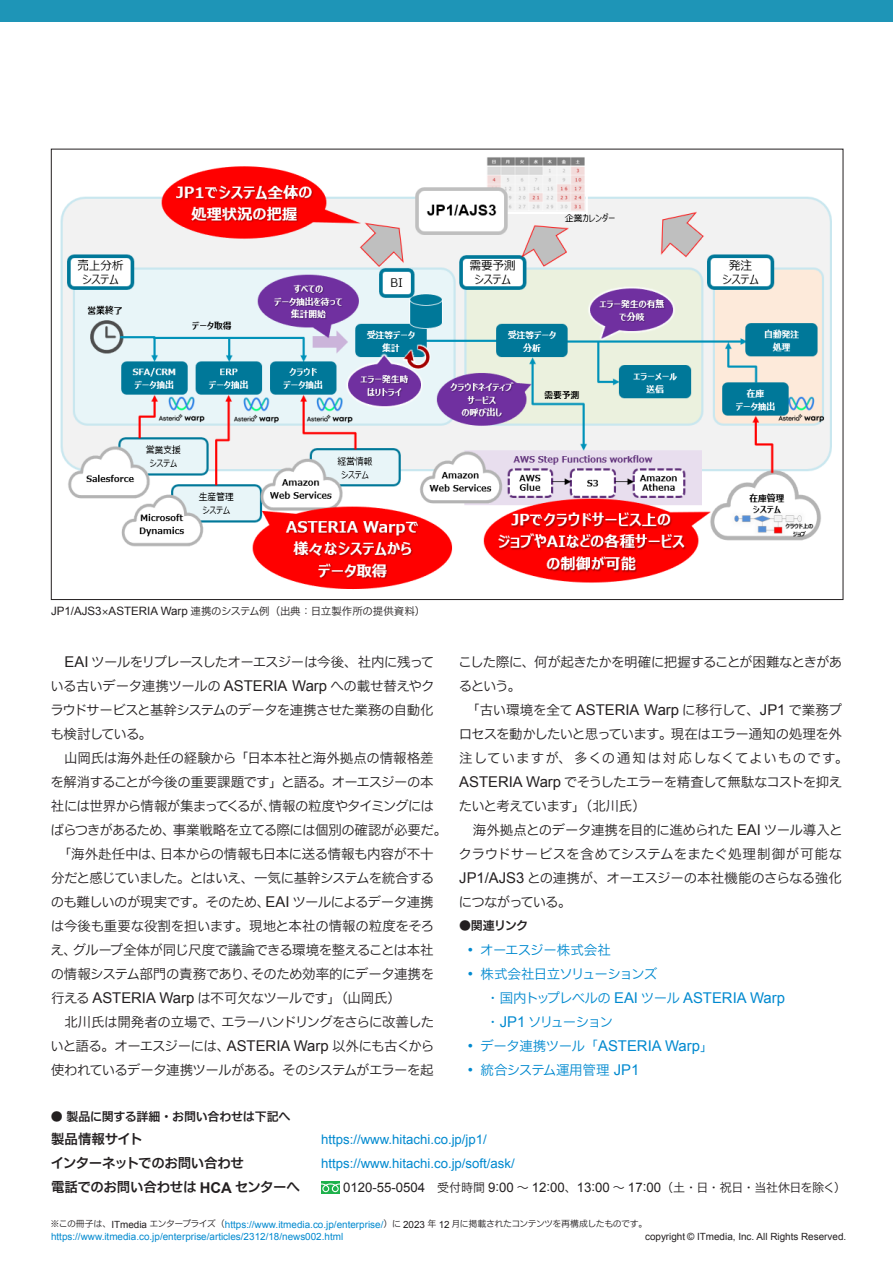
<style>
.page{position:relative;width:893px;height:1263px;background:#fff}
.page>*{position:absolute;margin:0;border:0;box-sizing:border-box;transform-origin:0 0}
.本文{font:14.85px "Arial";color:#231f20}
.本文-2{font:14.85px "Arial";color:#0089cf}
.本文-3{font:13.5px/24px "Hira Kak ADK Std W3";letter-spacing:-.07em;color:#231f20;text-align:justify}
.本文-4{font:13.5px/24px "Hira Kak ADK Std W3";letter-spacing:-.095em;color:#231f20}
.本文-5{font:13.5px/24px "Hira Kak ADK Std W3";letter-spacing:-.09em;color:#231f20}
.社名{font:13.5px "Hira Kak ADK Std W6";letter-spacing:-.04em;color:#231f20}
.本文-6{font:13.5px "Hira Kak ADK Std W3";letter-spacing:-.11em;color:#0089cf}
.t1{font:13.5px "Hira Kaku Pro N W3";letter-spacing:-.005em;color:#0089cf}
.本文-7{font:13.5px "Hira Kak ADK Std W3";letter-spacing:-.115em;color:#0089cf}
.本文-8{font:13.5px "Hira Kak ADK Std W3";letter-spacing:-.09em;color:#0089cf}
.社名-2{font:13.5px "Hira Kaku Pro N W6";color:#231f20}
.社名-3{font:13.2px "Arial";color:#0089cf}
.社名-4{font:13.2px "Arial";color:#231f20}
.問い合わせ_電話番号等{font:12px "Hira Kaku Pro N W6";color:#231f20}
.本文-9{font:12px "Hira Kaku Pro N W6";color:#231f20}
.キャプション{font:11.55px "Arial";color:#231f20}
.クレジット{font:9.9px "Arial";color:#0089cf}
.クレジット-2{font:9.9px "Arial";color:#231f20}
.s1{font-family:"Hira Kaku Pro N W3";font-size:10.5px}
.s2{font-family:"Hira Kak ADK Std W3";font-size:10.5px}
.s3{font-family:"Arial";font-size:14.85px}
.s4{font-family:"Hira Kaku Pro N W3"}
.s5{font-family:"Hira Kaku Pro N W3";font-size:13.5px}
.s6{font-family:"Hira Kak ADK Std W3";font-size:13.5px}
.s7{font-family:"Hira Kak ADK Std W6"}
.s8{font-family:"Hira Kak ADK Std W3"}
.s9{font-family:"Hira Kaku Pro N W6"}
.s10{font-family:"Arial";font-weight:700;font-size:14.85px}
.s11{font-family:"Hira Kaku Pro N W3";font-size:12px}
.s12{font-family:"Hira Kak ADK Std W3";font-size:12px}
.s13{font-family:"Hira Kaku Pro N W3";font-size:9px;color:#231f20}
.s14{font-family:"Hira Kak ADK Std W3";font-size:9px;color:#231f20}
.s15{color:#231f20}
</style>
<div class="page">
<div style="left:0;top:0;width:893px;height:21px;background:#1e95b7"></div>
<div style="left:321px;top:1181px;width:19px;height:13px;background:#1eb14b"></div>
<svg style="left:321px;top:1183px;width:19px;height:9px"></svg>
<img style="left:60px;top:157px;width:772px;height:433px">
<p class="キャプション" style="left:51px;top:604px;width:376px">JP1/AJS3<span class="s1">×</span>ASTERIA Warp <span class="s1">連携</span><span class="s2">のシステム</span><span class="s1">例（出典：日立製作所</span><span class="s2">の</span><span class="s1">提供資料）</span></p>
<p class="本文-3" style="left:50px;top:649px;width:386px;text-indent:14px"><span class="s3">EAI</span> ツールをリプレースしたオーエスジーは<span class="s4">今後、社内</span>に<span class="s4">残</span>っている<span class="s4">古</span>いデータ<span class="s4">連携</span>ツールの <span class="s3">ASTERIA Warp</span> への<span class="s4">載</span>せ<span class="s4">替</span>えやクラウドサービスと<span class="s4">基幹</span>システムのデータを<span class="s4">連携</span>させた<span class="s4">業務</span>の<span class="s4">自動化</span>も<span class="s4">検討</span>している<span class="s4">。</span></p>
<p class="本文-4" style="left:50px;top:745px;width:398px"><span class="s4">　山岡氏</span>は<span class="s4">海外赴任</span>の<span class="s4">経験</span>から<span class="s4">「日本本社</span>と<span class="s4">海外拠点</span>の<span class="s4">情報格差</span>を<span class="s4">解消</span>することが<span class="s4">今後</span>の<span class="s4">重要課題</span>です<span class="s4">」</span>と<span class="s4">語</span>る<span class="s4">。</span>オーエスジーの<span class="s4">本社</span>には<span class="s4">世界</span>から<span class="s4">情報</span>が<span class="s4">集</span>まってくるが<span class="s4">、情報</span>の<span class="s4">粒度</span>やタイミングにはばらつきがあるため<span class="s4">、事業戦略</span>を<span class="s4">立</span>てる<span class="s4">際</span>には<span class="s4">個別</span>の<span class="s4">確認</span>が<span class="s4">必要</span>だ<span class="s4">。</span></p>
<p class="本文-3" style="left:51px;top:841px;width:385px"><span class="s4">　「海外赴任中</span>は<span class="s4">、日本</span>からの<span class="s4">情報</span>も<span class="s4">日本</span>に<span class="s4">送</span>る<span class="s4">情報</span>も<span class="s4">内容</span>が<span class="s4">不十分</span>だと<span class="s4">感</span>じていました<span class="s4">。</span>とはいえ<span class="s4">、一気</span>に<span class="s4">基幹</span>システムを<span class="s4">統合</span>するのも<span class="s4">難</span>しいのが<span class="s4">現実</span>です<span class="s4">。</span>そのため<span class="s4">、</span><span class="s3">EAI</span> ツールによるデータ<span class="s4">連携</span>は<span class="s4">今後</span>も<span class="s4">重要</span>な<span class="s4">役割</span>を<span class="s4">担</span>います<span class="s4">。現地</span>と<span class="s4">本社</span>の<span class="s4">情報</span>の<span class="s4">粒度</span>をそろえ<span class="s4">、</span>グループ<span class="s4">全体</span>が<span class="s4">同</span>じ<span class="s4">尺度</span>で<span class="s4">議論</span>できる<span class="s4">環境</span>を<span class="s4">整</span>えることは<span class="s4">本社</span>の<span class="s4">情報</span>システム<span class="s4">部門</span>の<span class="s4">責務</span>であり<span class="s4">、</span>そのため<span class="s4">効率的</span>にデータ<span class="s4">連携</span>を</p>
<p class="本文" style="left:51px;top:988px;width:352px"><span class="s5">行</span><span class="s6">える</span> ASTERIA Warp <span class="s6">は</span><span class="s5">不可欠</span><span class="s6">なツールです</span><span class="s5">」（山岡氏）</span></p>
<p class="本文-3" style="left:51px;top:1009px;width:385px"><span class="s4">　北川氏</span>は<span class="s4">開発者</span>の<span class="s4">立場</span>で<span class="s4">、</span>エラーハンドリングをさらに<span class="s4">改善</span>したいと<span class="s4">語</span>る<span class="s4">。</span>オーエスジーには<span class="s4">、</span><span class="s3">ASTERIA Warp</span> <span class="s4">以外</span>にも<span class="s4">古</span>くから<span class="s4">使</span>われているデータ<span class="s4">連携</span>ツールがある<span class="s4">。</span>そのシステムがエラーを<span class="s4">起</span></p>
<p class="本文-5" style="left:459px;top:649px;width:385px">こした<span class="s4">際</span>に<span class="s4">、何</span>が<span class="s4">起</span>きたかを<span class="s4">明確</span>に<span class="s4">把握</span>することが<span class="s4">困難</span>なときがあるという<span class="s4">。</span></p>
<p class="本文" style="left:459px;top:700px;width:384px"><span class="s5">　「古</span><span class="s6">い</span><span class="s5">環境</span><span class="s6">を</span><span class="s5">全</span><span class="s6">て</span> ASTERIA Warp <span class="s6">に</span><span class="s5">移行</span><span class="s6">して</span><span class="s5">、</span>JP1 <span class="s6">で</span><span class="s5">業務</span><span class="s6">プ</span></p>
<p class="本文-3" style="left:459px;top:721px;width:391px;text-align:left">ロセスを<span class="s4">動</span>かしたいと<span class="s4">思</span>っています<span class="s4">。現在</span>はエラー<span class="s4">通知</span>の<span class="s4">処理</span>を<span class="s4">外注</span>していますが<span class="s4">、多</span>くの<span class="s4">通知</span>は<span class="s4">対応</span>しなくてよいものです<span class="s4">。<br></span><span class="s3">ASTERIA Warp</span> でそうしたエラーを<span class="s4">精査</span>して<span class="s4">無駄</span>なコストを<span class="s4">抑</span>えたいと<span class="s4">考</span>えています<span class="s4">」（北川氏）</span></p>
<p class="本文-3" style="left:459px;top:817px;width:386px"><span class="s4">　海外拠点</span>とのデータ<span class="s4">連携</span>を<span class="s4">目的</span>に<span class="s4">進</span>められた <span class="s3">EAI</span> ツール<span class="s4">導入</span>とクラウドサービスを<span class="s4">含</span>めてシステムをまたぐ<span class="s4">処理制御</span>が<span class="s4">可能</span>な<span class="s3">JP1/AJS3</span> との<span class="s4">連携</span>が<span class="s4">、</span>オーエスジーの<span class="s4">本社機能</span>のさらなる<span class="s4">強化</span>につながっている<span class="s4">。</span></p>
<p class="本文-9" style="left:459px;top:915px;width:71px">●関連<span class="s7">リンク</span></p>
<p class="本文-8" style="left:468px;top:941px;width:145px"><span class="s3">•</span> オーエスジー<span class="s4">株式会社</span></p>
<p class="本文-6" style="left:468px;top:965px;width:191px"><span class="s3">•</span> <span class="s4">株式会社日立</span>ソリューションズ</p>
<p class="本文-2" style="left:459px;top:988px;width:327px"><span class="s5">　　・国内</span><span class="s6">トップレベルの</span> EAI <span class="s6">ツール</span> ASTERIA Warp</p>
<p class="本文-7" style="left:459px;top:1013px;width:156px"><span class="s4">　　・</span><span class="s3">JP1</span> ソリューション</p>
<p class="本文-2" style="left:468px;top:1036px;width:247px">• <span class="s6">データ</span><span class="s5">連携</span><span class="s6">ツール</span><span class="s5">「</span>ASTERIA Warp<span class="s5">」</span></p>
<p class="t1" style="left:468px;top:1058px;width:173px"><span class="s3">•</span> 統合<span class="s8">システム</span>運用管理 <span class="s3">JP1</span></p>
<p class="問い合わせ_電話番号等" style="left:51px;top:1106px;width:241px">● 製品<span class="s7">に</span>関<span class="s7">する</span>詳細・<span class="s7">お</span>問<span class="s7">い</span>合<span class="s7">わせは</span>下記<span class="s7">へ</span></p>
<p class="社名-2" style="left:51px;top:1127px;width:93px">製品情報<span class="s7">サイト</span></p>
<p class="社名-3" style="left:321px;top:1131px;width:167px">https://www.hitachi.co.jp/jp1/</p>
<p class="社名" style="left:51px;top:1154px;width:195px">インターネットでのお<span class="s9">問</span>い<span class="s9">合</span>わせ</p>
<p class="社名-3" style="left:321px;top:1155px;width:195px">https://www.hitachi.co.jp/soft/ask/</p>
<p class="社名" style="left:51px;top:1178px;width:250px"><span class="s9">電話</span>でのお<span class="s9">問</span>い<span class="s9">合</span>わせは <span class="s10">HCA</span> センターへ</p>
<p class="社名-4" style="left:343px;top:1179px;width:505px">0120-55-0504<span class="s11">　受付時間</span> 9:00 <span class="s11">～</span> 12:00<span class="s11">、</span>13:00 <span class="s11">～</span> 17:00<span class="s11">（土・日・祝日・当社休日</span><span class="s12">を</span><span class="s11">除</span><span class="s12">く</span><span class="s11">）</span></p>
<p class="クレジット" style="left:51px;top:1217px;width:598px"><span class="s13">※</span><span class="s14">この</span><span class="s13">冊子</span><span class="s14">は</span><span class="s13">、</span><span class="s15">ITmedia</span> <span class="s14">エンタープライズ</span><span class="s13">（</span>https://www.itmedia.co.jp/enterprise/<span class="s13">）</span><span class="s14">に</span> <span class="s15">2023</span> <span class="s13">年</span> <span class="s15">12</span> <span class="s13">月</span><span class="s14">に</span><span class="s13">掲載</span><span class="s14">されたコンテンツを</span><span class="s13">再構成</span><span class="s14">したものです</span><span class="s13">。</span></p>
<p class="クレジット" style="left:51px;top:1229px;width:294px">https://www.itmedia.co.jp/enterprise/articles/2312/18/news002.html</p>
<p class="クレジット-2" style="left:645px;top:1229px;width:203px">copyright © ITmedia, Inc. All Rights Reserved.</p>
</div>
